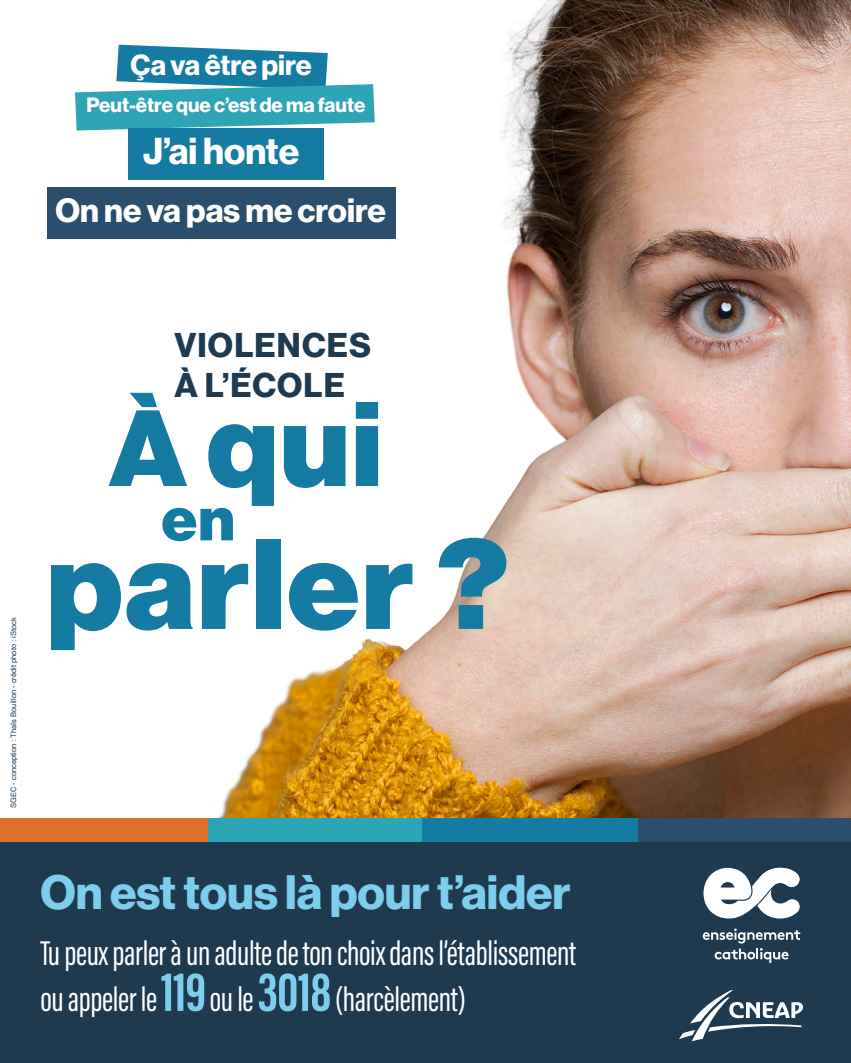
<style>
.page{position:relative;width:851px;height:1063px;background:#fff}
.page>*{position:absolute;margin:0;border:0;box-sizing:border-box;transform-origin:0 0}
.t1{font:125.25px "N Haas Grotesk DS Pro 95 Blk";letter-spacing:.02em;color:#157ba2}
.t2{font:117.6px "N Haas Grotesk DS Pro 95 Blk";color:#157ba2}
.t3{font:61.72px "N Haas Grotesk DS Pro 95 Blk";color:#157ba2}
.t4{font:47.25px "N Haas Grotesk DS Pro 75 Bd";color:#7dcded}
.t5{font:36.75px "N Haas Grotesk DS Pro 75 Bd";color:#fff}
.t6{font:35.4px/45.9px "Acumin Pro Extra Cond";letter-spacing:-.01em;color:#fff}
.t7{font:33.67px/40.4px "N Haas Grotesk DS Pro 75 Bd";letter-spacing:.035em;color:#1f394f}
.t8{font:33px "N Haas Grotesk DS Pro 75 Bd";color:#fff}
.t9{font:28.5px "N Haas Grotesk DS Pro 75 Bd";letter-spacing:-.005em;color:#fff}
.t10{font:20.25px "N Haas Grotesk DS Pro 75 Bd";color:#fff}
.t11{font:7.5px "Helvetica";color:#1f394f}
.s1{font-size:105.82px}
.s2{font-weight:700;font-size:57px;color:#7dcded}
</style>
<div class="page">
<img style="left:0;top:0;width:850px;height:819px">
<div style="left:0;top:830px;width:850px;height:233px;background:#1f394f"></div>
<svg style="left:703px;top:868px;width:96px;height:51px"></svg>
<svg style="left:702px;top:929px;width:98px;height:34px"></svg>
<svg style="left:679px;top:990px;width:123px;height:51px"></svg>
<svg style="left:75px;top:45px;width:300px;height:86px"></svg>
<div style="left:128px;top:128px;width:195px;height:51px;background:#157ba2"></div>
<div style="left:47px;top:187px;width:348px;height:51px;background:#2b4e6c"></div>
<div style="left:207px;top:819px;width:215px;height:23px;background:#2ea5b5"></div>
<div style="left:0;top:819px;width:207px;height:23px;background:#dd702a"></div>
<div style="left:422px;top:819px;width:216px;height:23px;background:#157ba2"></div>
<div style="left:638px;top:819px;width:212px;height:23px;background:#2b4e6c"></div>
<p class="t9" style="left:131px;top:49px;width:182px">Ça va être pire</p>
<p class="t10" style="left:86px;top:93px;width:280px">Peut-être que c’est de ma faute</p>
<p class="t5" style="left:143px;top:129px;width:158px">J’ai honte</p>
<p class="t8" style="left:56px;top:191px;width:331px">On ne va pas me croire</p>
<p class="t11" style="left:8px;top:808px;width:192px;rotate:-90deg">SGEC - conception : Thaïs Bouillon - crédit photo : iStock</p>
<p class="t7" style="left:174px;top:325px;width:198px">VIOLENCES<br>À L’ÉCOLE</p>
<h2 class="t2" style="left:109px;top:376px;width:274px"><span class="s1">À</span> qui</h2>
<h3 class="t3" style="left:161px;top:482px;width:75px">en</h3>
<h1 class="t1" style="left:47px;top:511px;width:463px">parler ?</h1>
<h3 class="t4" style="left:40px;top:865px;width:531px">On est tous là pour t’aider</h3>
<p class="t6" style="left:40px;top:930px;width:537px">Tu peux parler à un adulte de ton choix dans l’établissement ou appeler le <span class="s2">119</span> ou le <span class="s2">3018</span> (harcèlement)</p>
</div>
